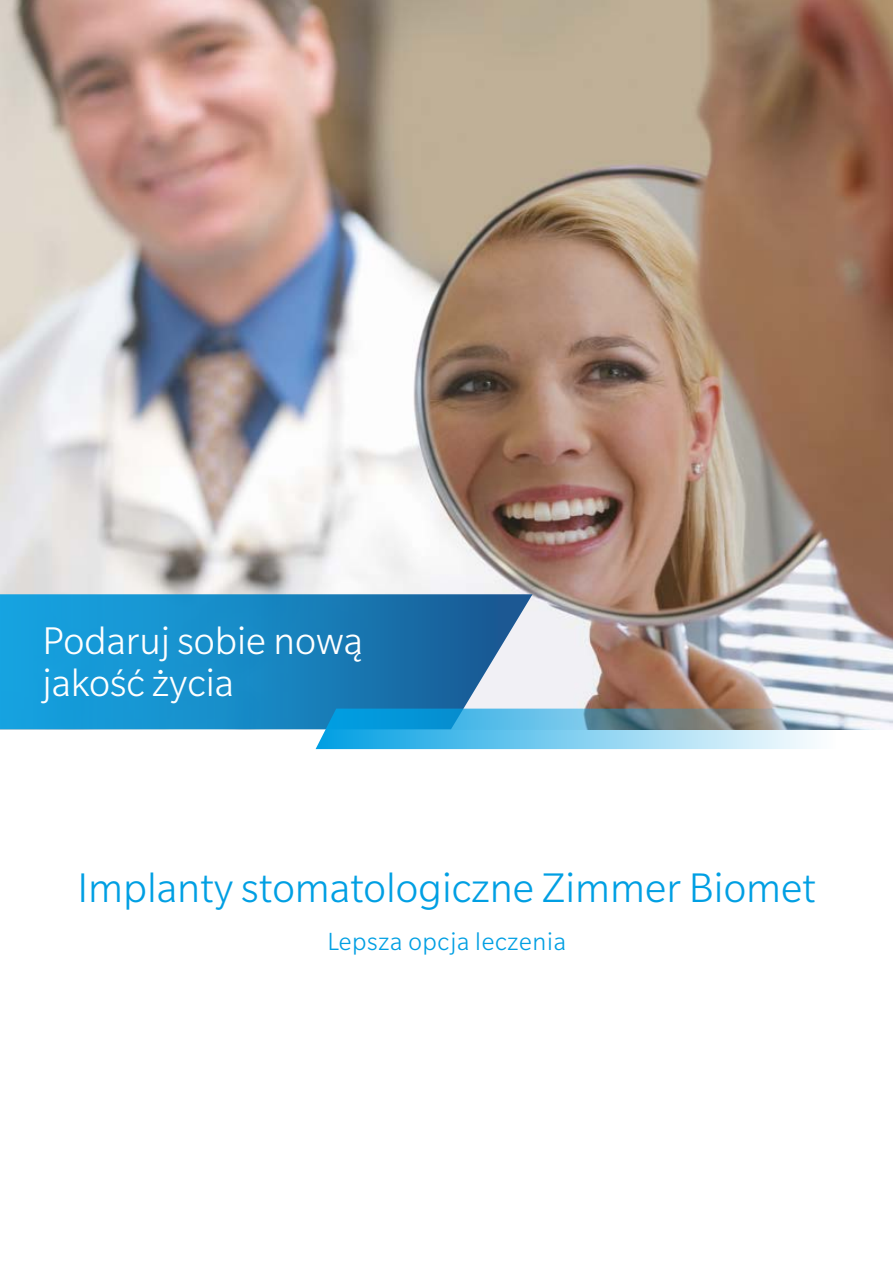
<style>
.page{position:relative;width:893px;height:1263px;background:#fff}
.page>*{position:absolute;margin:0;border:0;box-sizing:border-box;transform-origin:0 0}
.t1{font:300 45px "Slate Pro";color:#009fe3}
.t2{font:300 42px/42px "Slate Pro";color:#fff}
.t3{font:300 27px "Slate Pro";letter-spacing:.025em;color:#009fe3}
</style>
<div class="page">
<img style="left:0;top:0;width:893px;height:729px">
<svg style="left:0;top:594px;width:532px;height:135px;background:#238cc4"></svg>
<svg style="left:316px;top:709px;width:521px;height:40px;background:#6db5d4"></svg>
<p class="t2" style="left:43px;top:620px;width:322px">Podaruj sobie nową jakość życia</p>
<p class="t1" style="left:77px;top:864px;width:740px">Implanty stomatologiczne Zimmer Biomet</p>
<p class="t3" style="left:327px;top:927px;width:240px">Lepsza opcja leczenia</p>
</div>
